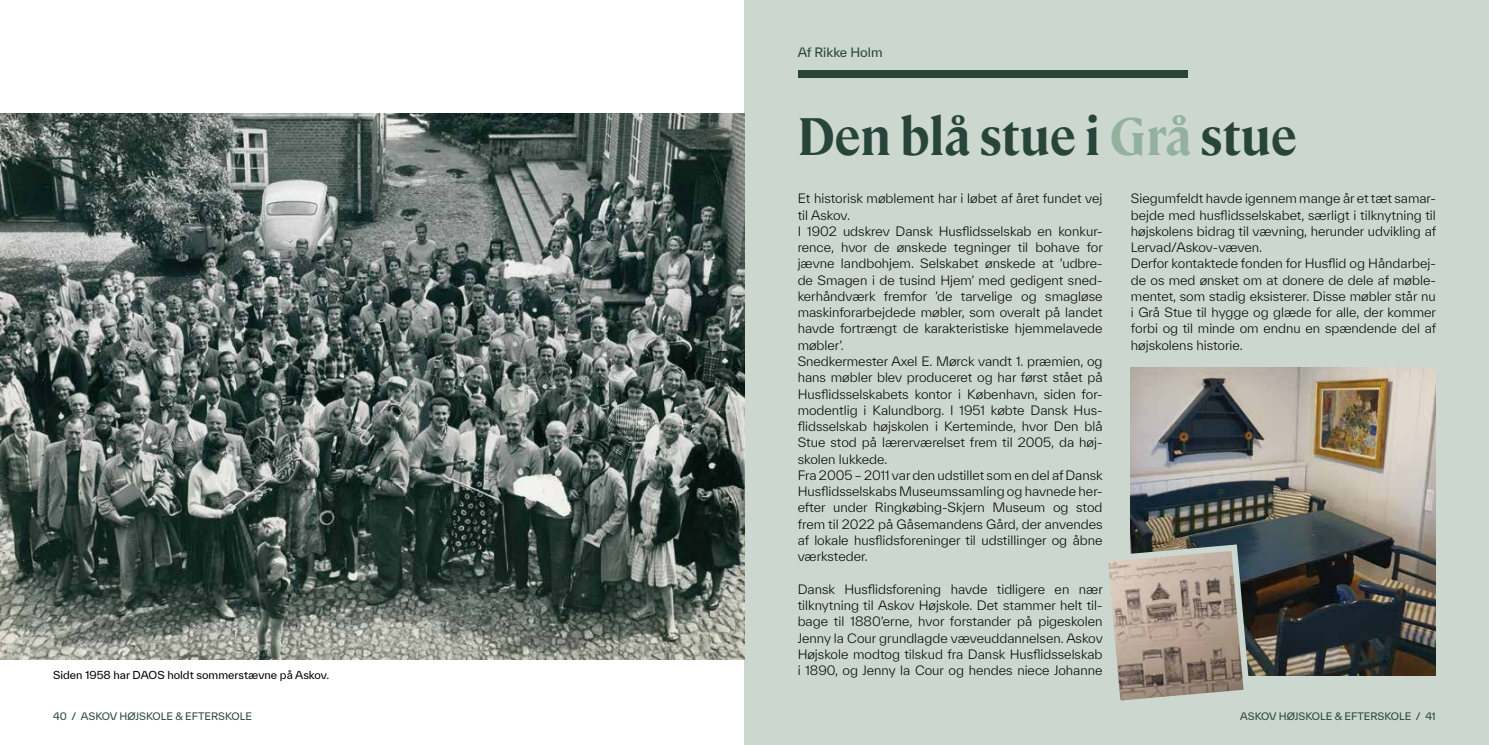
<style>
.page{position:relative;width:1489px;height:745px;background:#fff}
.page>*{position:absolute;margin:0;border:0;box-sizing:border-box;transform-origin:0 0}
.t1{font:700 52.5px "Cambon";color:#28453c;scale:.9 1}
.t2{font:300 12.5px/16.2px "TWK Everett";color:#000}
.t3{font:12.5px "TWK Everett";color:#28453c}
.t4{font:10.62px "TWK Everett";color:#000}
.t5{font:10px "TWK Everett";color:#28453c}
.s1{color:#94b19f}
</style>
<div class="page">
<div style="left:744px;top:0;width:744px;height:744px;background:#ccd7cf"></div>
<img style="left:0;top:113px;width:744px;height:546px">
<div style="left:797px;top:71px;width:390px;height:7px;background:#28453c"></div>
<img style="left:1130px;top:367px;width:305px;height:308px">
<svg style="left:1108px;top:541px;width:145px;height:160px"></svg>
<p class="t4" style="left:53px;top:666px;width:278px">Siden 1958 har DAOS holdt sommerstævne på Askov.</p>
<p class="t3" style="left:797px;top:44px;width:86px">Af Rikke Holm</p>
<h1 class="t1" style="left:797px;top:98px;width:556px">Den blå stue i <span class="s1">Grå</span> stue</h1>
<p class="t2" style="left:797px;top:190px;width:307px">Et historisk møblement har i løbet af året fundet vej til Askov.<br>I 1902 udskrev Dansk Husflidsselskab en konkur&shy;rence, hvor de ønskede tegninger til bohave for jævne landbohjem. Selskabet ønskede at ’udbre&shy;de Smagen i de tusind Hjem’ med gedigent sned&shy;kerhåndværk fremfor ’de tarvelige og smagløse maskinforarbejdede møbler, som overalt på landet havde fortrængt de karakteristiske hjemmelavede møbler’.<br>Snedkermester Axel E. Mørck vandt 1. præmien, og hans møbler blev produceret og har først stået på Husflidsselskabets kontor i København, siden for&shy;modentlig i Kalundborg. I 1951 købte Dansk Hus&shy;flidsselskab højskolen i Kerteminde, hvor Den blå Stue stod på lærerværelset frem til 2005, da høj&shy;skolen lukkede.<br>Fra 2005 – 2011 var den udstillet som en del af Dansk Husflidsselskabs Museumssamling og havnede her&shy;efter under Ringkøbing-Skjern Museum og stod frem til 2022 på Gåsemandens Gård, der anvendes af lokale husflidsforeninger til udstillinger og åbne værksteder.</p>
<p class="t2" style="left:797px;top:580px;width:307px;text-align:justify">Dansk Husflidsforening havde tidligere en nær tilknytning til Askov Højskole. Det stammer helt til&shy;bage til 1880’erne, hvor forstander på pigeskolen Jenny la Cour grundlagde væveuddannelsen. Askov Højskole modtog tilskud fra Dansk Husflidsselskab i 1890, og Jenny la Cour og hendes niece Johanne</p>
<p class="t2" style="left:1130px;top:190px;width:307px">Siegumfeldt havde igennem mange år et tæt samar&shy;bejde med husflidsselskabet, særligt i tilknytning til højskolens bidrag til vævning, herunder udvikling af Lervad/Askov-væven.<br>Derfor kontaktede fonden for Husflid og Håndarbej&shy;de os med ønsket om at donere de dele af møble&shy;mentet, som stadig eksisterer. Disse møbler står nu i Grå Stue til hygge og glæde for alle, der kommer forbi og til minde om endnu en spændende del af højskolens historie.</p>
<p class="t5" style="left:53px;top:708px;width:200px">40 / ASKOV HØJSKOLE &amp; EFTERSKOLE</p>
<p class="t5" style="left:1240px;top:708px;width:197px">ASKOV HØJSKOLE &amp; EFTERSKOLE / 41</p>
</div>
